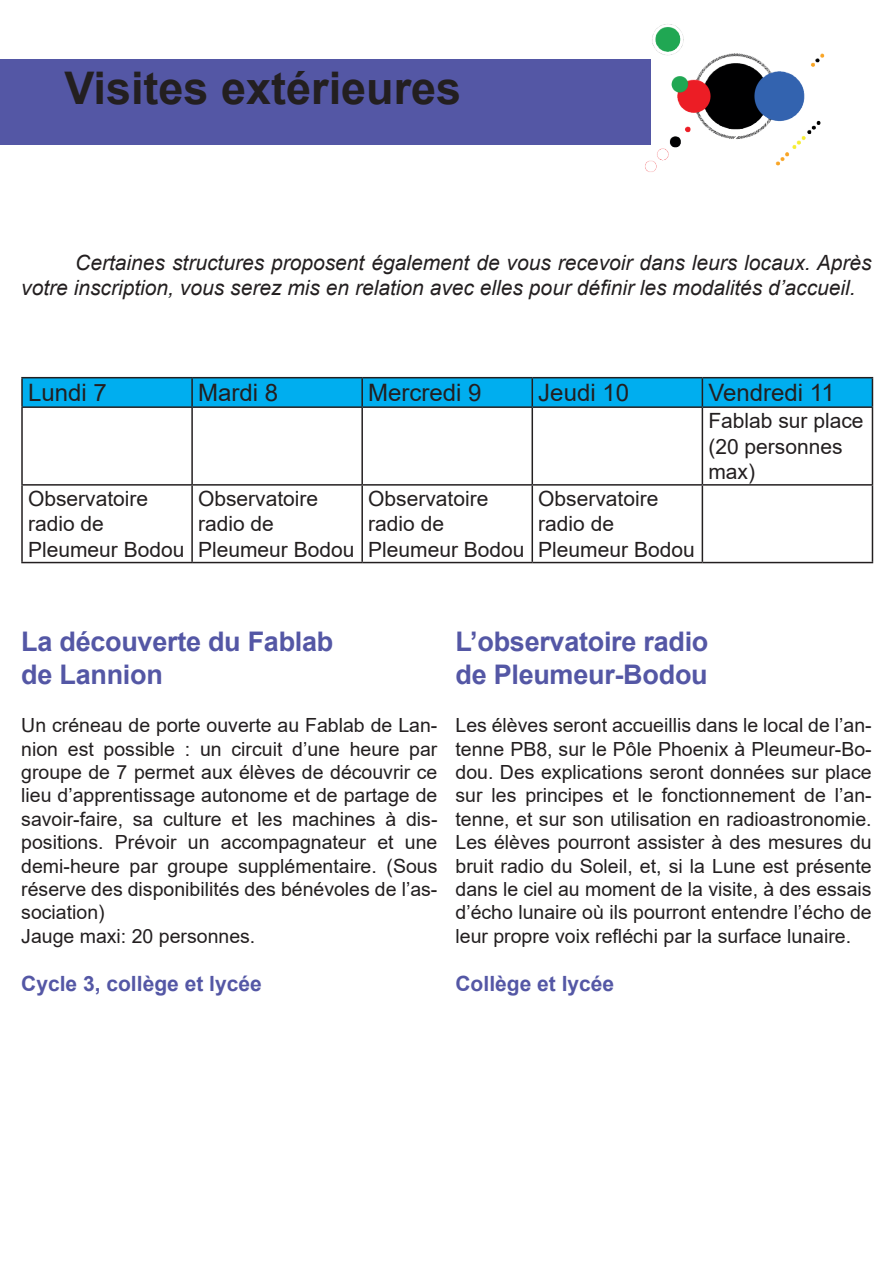
<style>
.page{position:relative;width:893px;height:1263px;background:#fff}
.page>*{position:absolute;margin:0;border:0;box-sizing:border-box;transform-origin:0 0}
.t1{font:700 45px "Arial";color:#231f20}
.t2{font:700 27px/32.4px "Arial";letter-spacing:-.01em;color:#5457a5}
.t3{font:24px "Arial";color:#231f20}
.t4{font:21px/25.2px "Arial";color:#231f20}
.t5{font:italic 21px/25.2px "Arial";color:#231f20}
.t6{font:700 21px "Arial";color:#5457a5}
.t7{font:19.5px/23.4px "Arial";color:#231f20}
</style>
<div class="page">
<div style="left:0;top:60px;width:651px;height:85px;background:#5457a5"></div>
<img style="left:623px;top:24px;width:202px;height:148px">
<hr style="left:21px;top:377px;width:171px;height:1px;background:#231f20">
<hr style="left:21px;top:378px;width:2px;height:28px;background:#231f20">
<hr style="left:192px;top:377px;width:170px;height:1px;background:#231f20">
<hr style="left:362px;top:377px;width:170px;height:1px;background:#231f20">
<hr style="left:532px;top:377px;width:170px;height:1px;background:#231f20">
<hr style="left:702px;top:377px;width:171px;height:1px;background:#231f20">
<div style="left:22px;top:378px;width:851px;height:28px;background:#00aeef"></div>
<hr style="left:21px;top:406px;width:171px;height:2px;background:#231f20">
<hr style="left:21px;top:408px;width:2px;height:76px;background:#231f20">
<hr style="left:192px;top:406px;width:170px;height:2px;background:#231f20">
<hr style="left:191px;top:408px;width:2px;height:76px;background:#231f20">
<hr style="left:362px;top:406px;width:170px;height:2px;background:#231f20">
<hr style="left:361px;top:408px;width:2px;height:76px;background:#231f20">
<hr style="left:532px;top:406px;width:170px;height:2px;background:#231f20">
<hr style="left:531px;top:408px;width:2px;height:76px;background:#231f20">
<hr style="left:702px;top:406px;width:171px;height:2px;background:#231f20">
<hr style="left:702px;top:408px;width:1px;height:76px;background:#231f20">
<hr style="left:872px;top:408px;width:1px;height:76px;background:#231f20">
<hr style="left:21px;top:484px;width:171px;height:2px;background:#231f20">
<hr style="left:21px;top:486px;width:2px;height:76px;background:#231f20">
<hr style="left:192px;top:484px;width:170px;height:2px;background:#231f20">
<hr style="left:191px;top:486px;width:2px;height:76px;background:#231f20">
<hr style="left:362px;top:484px;width:170px;height:2px;background:#231f20">
<hr style="left:361px;top:486px;width:2px;height:76px;background:#231f20">
<hr style="left:532px;top:484px;width:170px;height:2px;background:#231f20">
<hr style="left:531px;top:486px;width:2px;height:76px;background:#231f20">
<hr style="left:702px;top:484px;width:171px;height:2px;background:#231f20">
<hr style="left:702px;top:486px;width:1px;height:76px;background:#231f20">
<hr style="left:872px;top:486px;width:1px;height:76px;background:#231f20">
<hr style="left:21px;top:562px;width:171px;height:1px;background:#231f20">
<hr style="left:192px;top:562px;width:170px;height:1px;background:#231f20">
<hr style="left:362px;top:562px;width:170px;height:1px;background:#231f20">
<hr style="left:532px;top:562px;width:170px;height:1px;background:#231f20">
<hr style="left:702px;top:562px;width:171px;height:1px;background:#231f20">
<h1 class="t1" style="left:64px;top:56px;width:398px">Visites extérieures</h1>
<p class="t5" style="left:21px;top:250px;width:852px;text-indent:54px">Certaines structures proposent également de vous recevoir dans leurs locaux. Après votre inscription, vous serez mis en relation avec elles pour définir les modalités d’accueil.</p>
<p class="t3" style="left:28px;top:376px;width:80px">Lundi 7</p>
<p class="t3" style="left:198px;top:376px;width:82px">Mardi 8</p>
<p class="t3" style="left:368px;top:376px;width:115px">Mercredi 9</p>
<p class="t3" style="left:538px;top:376px;width:92px">Jeudi 10</p>
<p class="t3" style="left:708px;top:376px;width:128px">Vendredi 11</p>
<p class="t4" style="left:708px;top:408px;width:157px">Fablab sur place (20 personnes max)</p>
<p class="t4" style="left:28px;top:486px;width:158px">Observatoire radio de<br>Pleumeur Bodou</p>
<p class="t4" style="left:198px;top:486px;width:158px">Observatoire radio de<br>Pleumeur Bodou</p>
<p class="t4" style="left:368px;top:486px;width:158px">Observatoire radio de<br>Pleumeur Bodou</p>
<p class="t4" style="left:538px;top:486px;width:158px">Observatoire radio de<br>Pleumeur Bodou</p>
<h2 class="t2" style="left:21px;top:626px;width:314px">La découverte du Fablab de Lannion</h2>
<p class="t7" style="left:21px;top:713px;width:418px">Un créneau de porte ouverte au Fablab de Lan&shy;nion est possible : un circuit d’une heure par groupe de 7 permet aux élèves de découvrir ce lieu d’apprentissage autonome et de partage de savoir-faire, sa culture et les machines à dis&shy;positions. Prévoir un accompagnateur et une demi-heure par groupe supplémentaire. (Sous réserve des disponibilités des bénévoles de l’as&shy;sociation)<br>Jauge maxi: 20 personnes.</p>
<p class="t6" style="left:21px;top:969px;width:242px">Cycle 3, collège et lycée</p>
<h2 class="t2" style="left:455px;top:626px;width:254px">L’observatoire radio de Pleumeur-Bodou</h2>
<p class="t7" style="left:455px;top:713px;width:418px;text-align:justify">Les élèves seront accueillis dans le local de l’an&shy;tenne PB8, sur le Pôle Phoenix à Pleumeur-Bo&shy;dou. Des explications seront données sur place sur les principes et le fonctionnement de l’an&shy;tenne, et sur son utilisation en radioastronomie.<br>Les élèves pourront assister à des mesures du bruit radio du Soleil, et, si la Lune est présente dans le ciel au moment de la visite, à des essais d’écho lunaire où ils pourront entendre l’écho de leur propre voix refléchi par la surface lunaire.</p>
<p class="t6" style="left:455px;top:969px;width:160px">Collège et lycée</p>
</div>
